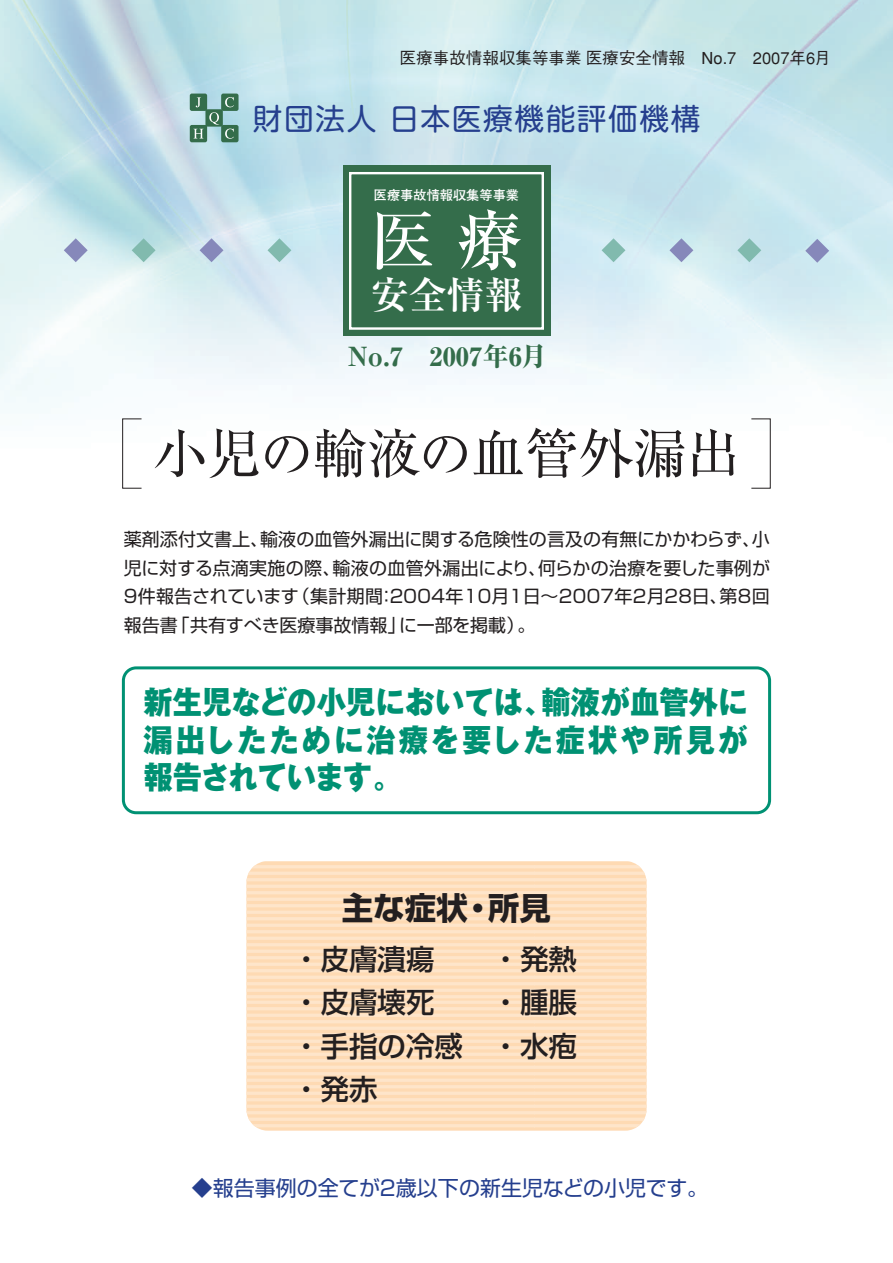
<style>
.page{position:relative;width:893px;height:1263px;background:#fff}
.page>*{position:absolute;margin:0;border:0;box-sizing:border-box;transform-origin:0 0}
.t1{font:500 65.4px "Ryumin";color:#fff}
.t2{font:54px "Ryumin";letter-spacing:-.01em;color:#231f20}
.t3{font:700 37.95px "Ryumin";color:#fff}
.t4{font:31.5px/37.5px "Gothic MB101 hea";letter-spacing:.01em;color:#009173;text-align:justify;scale:.93 1}
.t5{font:700 31.5px "Shin Go";color:#231f20}
.t6{font:29.85px "Shin M Go";letter-spacing:.05em;color:#253f8e}
.t7{font:500 28.5px/43.5px "Shin Go";color:#231f20;text-align:justify}
.t8{font:800 26.4px "Ryumin";color:#346d4b}
.t9{font:21px "Shin Go";color:#253f8e}
.t10{font:18px/28.5px "Shin Go";color:#231f20;text-align:justify}
.t11{font:500 16.5px "Gothic BBB";color:#231f20}
.t12{font:700 13.2px "Futo Go B101";color:#fff}
</style>
<div class="page">
<img style="left:0;top:0;width:893px;height:1131px">
<div style="left:205px;top:109px;width:18px;height:18px;background:#346d4b;border-radius:2px"></div>
<svg style="left:209px;top:112px;width:10px;height:13px"></svg>
<div style="left:221px;top:125px;width:18px;height:17px;background:#346d4b;border-radius:2px"></div>
<svg style="left:225px;top:129px;width:9px;height:10px"></svg>
<div style="left:190px;top:94px;width:17px;height:17px;background:#346d4b;border-radius:2px"></div>
<svg style="left:196px;top:97px;width:5px;height:10px"></svg>
<div style="left:221px;top:94px;width:18px;height:17px;background:#346d4b;border-radius:2px"></div>
<svg style="left:225px;top:97px;width:9px;height:10px"></svg>
<div style="left:190px;top:125px;width:17px;height:17px;background:#346d4b;border-radius:2px"></div>
<svg style="left:193px;top:129px;width:10px;height:10px"></svg>
<div style="left:343px;top:165px;width:207px;height:171px;background:#346d4b"></div>
<div style="left:122px;top:666px;width:649px;height:148px;border:3px solid #009173;border-radius:13px"></div>
<div style="left:349px;top:172px;width:195px;height:158px;border:2px solid #fff"></div>
<div style="left:122px;top:419px;width:20px;height:69px;border:1px solid #231f20"></div>
<div style="left:751px;top:419px;width:20px;height:69px;border:1px solid #231f20"></div>
<svg style="left:602px;top:238px;width:23px;height:24px"></svg>
<svg style="left:669px;top:238px;width:24px;height:24px"></svg>
<svg style="left:805px;top:239px;width:24px;height:24px"></svg>
<svg style="left:737px;top:238px;width:24px;height:24px"></svg>
<svg style="left:132px;top:238px;width:24px;height:24px"></svg>
<svg style="left:200px;top:238px;width:23px;height:24px"></svg>
<svg style="left:64px;top:238px;width:24px;height:24px"></svg>
<svg style="left:267px;top:238px;width:24px;height:24px"></svg>
<div style="left:246px;top:861px;width:400px;height:270px;background:linear-gradient(to right,#fedfbe,#fedfbe);border-radius:21px"></div>
<p class="t11" style="left:400px;top:48px;width:432px">医療事故情報収集等事業医療安全情報 No.7 2007年6月</p>
<h3 class="t6" style="left:253px;top:97px;width:449px">財団法人日本医療機能評価機構</h3>
<p class="t12" style="left:374px;top:187px;width:147px">医療事故情報収集等事業</p>
<h1 class="t1" style="left:370px;top:201px;width:154px">医療</h1>
<h3 class="t3" style="left:371px;top:272px;width:153px">安全情報</h3>
<h3 class="t8" style="left:348px;top:340px;width:200px">No.7 2007年6月</h3>
<h2 class="t2" style="left:154px;top:422px;width:588px">小児の輸液の血管外漏出</h2>
<p class="t10" style="left:124px;top:524px;width:648px">薬剤添付文書上、輸液の血管外漏出に関する危険性の言及の有無にかかわらず、小児に対する点滴実施の際、輸液の血管外漏出により、何らかの治療を要した事例が9件報告されています（集計期間：2004年10月1日～2007年2月28日、第8回報告書「共有すべき医療事故情報」に一部を掲載）。</p>
<h3 class="t4" style="left:143px;top:680px;width:651px">新生児などの小児においては、輸液が血管外に漏出したために治療を要した症状や所見が報告されています。</h3>
<h3 class="t5" style="left:342px;top:886px;width:211px">主な症状・所見</h3>
<h3 class="t7" style="left:292px;top:936px;width:144px">・皮膚潰瘍</h3>
<h3 class="t7" style="left:491px;top:936px;width:87px">・発熱</h3>
<h3 class="t7" style="left:292px;top:979px;width:144px">・皮膚壊死</h3>
<h3 class="t7" style="left:292px;top:979px;width:287px;text-indent:200px">・腫脹・手指の冷感 ・水疱・発赤</h3>
<p class="t9" style="left:192px;top:1174px;width:518px">◆報告事例の全てが2歳以下の新生児などの小児です。</p>
</div>
